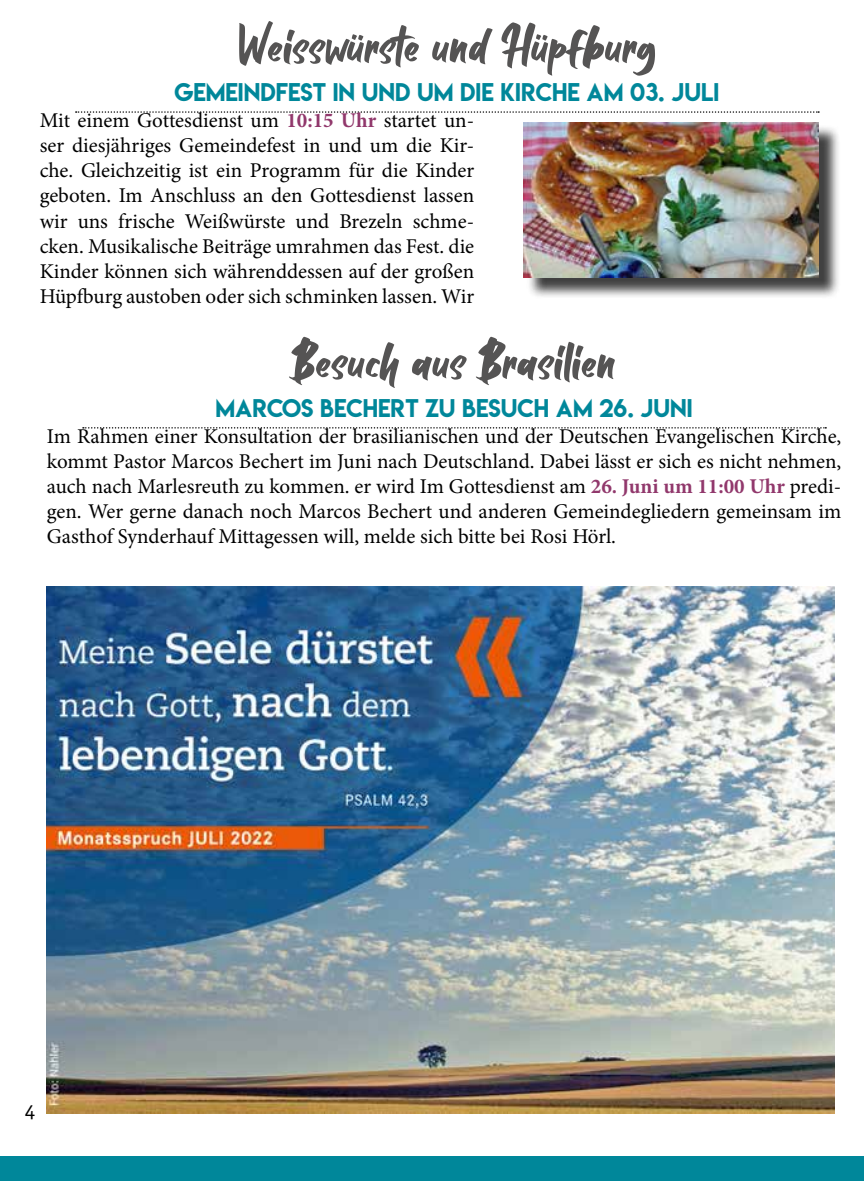
<style>
.page{position:relative;width:864px;height:1181px;background:#fff}
.page>*{position:absolute;margin:0;border:0;box-sizing:border-box;transform-origin:0 0}
.t1{font:61.25px "Balleho";letter-spacing:.01em;color:#555454}
.t2{font:22.75px "Lemon Milk";color:#00879a}
.t3{font:21px/25.2px "Minion Pro";color:#000;text-align:justify}
.t4{font:21px "Officina Sans";color:#000}
.s1{font-weight:700;color:#91386c}
</style>
<div class="page">
<div style="left:0;top:1156px;width:863px;height:25px;background:#00879a"></div>
<svg style="left:83px;top:427px;width:742px;height:1px"></svg>
<svg style="left:76px;top:111px;width:742px;height:2px"></svg>
<div style="left:526px;top:125px;width:314px;height:174px;background:#000;opacity:.75"></div>
<img style="left:523px;top:122px;width:295px;height:155px">
<img style="left:47px;top:587px;width:786px;height:526px">
<h1 class="t1" style="left:237px;top:19px;width:421px">Weisswürste und Hüpfburg</h1>
<p class="t2" style="left:174px;top:76px;width:546px">GEMEINDFEST IN UND UM DIE KIRCHE AM 03. JULI</p>
<p class="t3" style="left:40px;top:107px;width:436px">Mit einem Gottesdienst um <span class="s1">10:15 Uhr</span> startet un&shy;ser diesjähriges Gemeindefest in und um die Kir&shy;che. Gleichzeitig ist ein Programm für die Kinder geboten. Im Anschluss an den Gottesdienst lassen wir uns frische Weißwürste und Brezeln schme&shy;cken. Musikalische Beiträge umrahmen das Fest. die Kinder können sich währenddessen auf der großen Hüpfburg austoben oder sich schminken lassen. Wir</p>
<h1 class="t1" style="left:292px;top:335px;width:325px">Besuch aus Brasilien</h1>
<p class="t2" style="left:215px;top:392px;width:478px">MARCOS BECHERT ZU BESUCH AM 26. JUNI</p>
<p class="t3" style="left:47px;top:423px;width:795px">Im Rahmen einer Konsultation der brasilianischen und der Deutschen Evangelischen Kirche, kommt Pastor Marcos Bechert im Juni nach Deutschland. Dabei lässt er sich es nicht nehmen, auch nach Marlesreuth zu kommen. er wird Im Gottesdienst am <span class="s1">26. Juni um 11:00 Uhr</span> predi&shy;gen. Wer gerne danach noch Marcos Bechert und anderen Gemeindegliedern gemeinsam im Gasthof Synderhauf Mittagessen will, melde sich bitte bei Rosi Hörl.</p>
<p class="t4" style="left:25px;top:1099px;width:12px">4</p>
</div>
